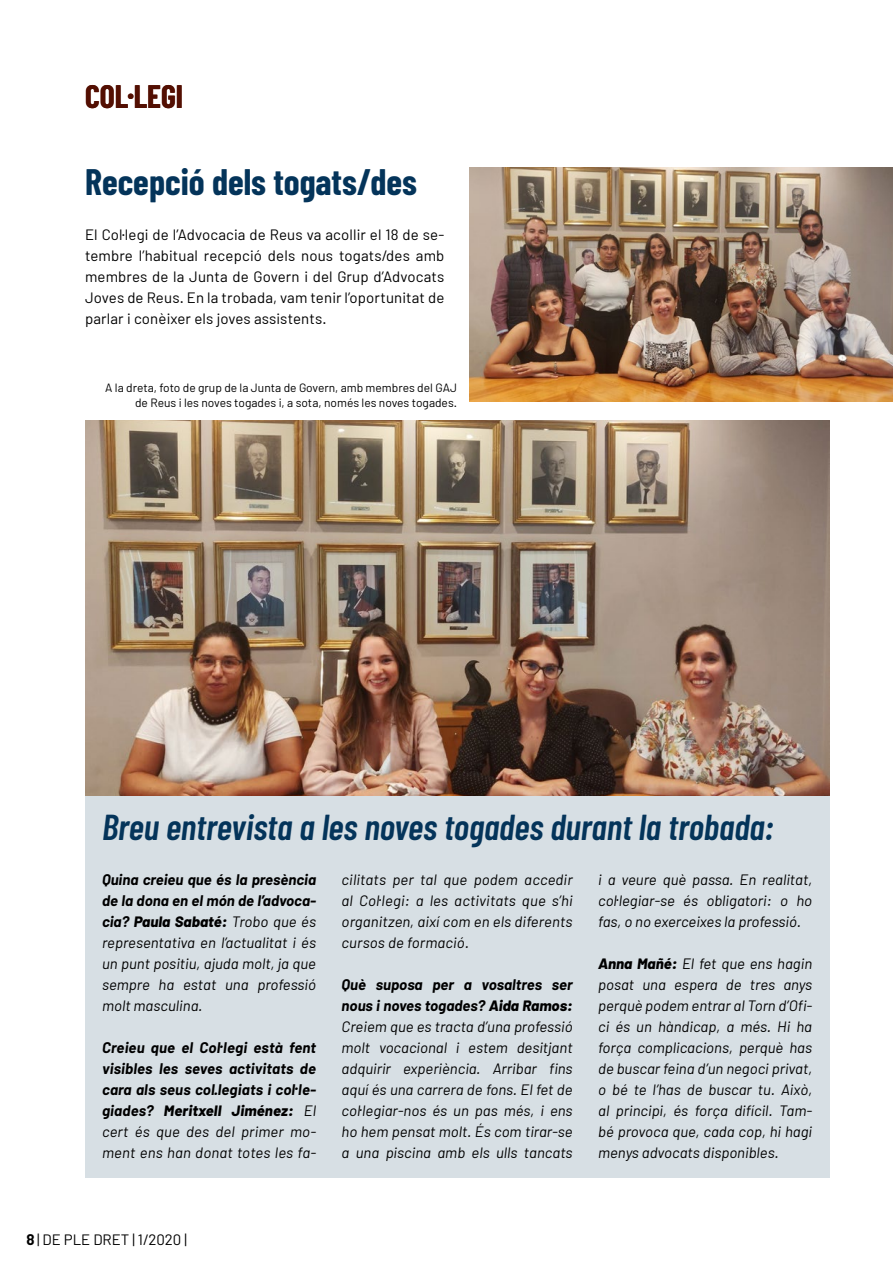
<style>
.page{position:relative;width:893px;height:1263px;background:#fff}
.page>*{position:absolute;margin:0;border:0;box-sizing:border-box;transform-origin:0 0}
.t1{font:italic 600 36px "Barlow Condensed";color:#04345a}
.t2{font:700 36px "Barlow Condensed";color:#04345a}
.t3{font:700 31.65px "Barlow Condensed";color:#530f02}
.t4{font:italic 15px/21px "Barlow";color:#000;text-align:justify}
.t5{font:15px/21px "Barlow";letter-spacing:.01em;color:#000;text-align:justify}
.t6{font:italic 700 15px/21px "Barlow";letter-spacing:.01em;color:#000;text-align:justify}
.t7{font:12px/15px "Barlow";color:#000;text-align:right}
.s1{font-weight:700}
.s2{font-weight:800}
.s3{font-weight:400}
</style>
<div class="page">
<div style="left:85px;top:747px;width:744px;height:431px;background:#d7dfe4"></div>
<img style="left:470px;top:168px;width:423px;height:234px">
<img style="left:85px;top:420px;width:744px;height:375px">
<hr style="left:892px;top:487px;width:1px;height:776px;background:#04345a">
<h2 class="t3" style="left:85px;top:77px;width:100px">COL·LEGI</h2>
<h1 class="t2" style="left:85px;top:160px;width:334px">Recepció dels togats/des</h1>
<p class="t5" style="left:85px;top:224px;width:361px">El Col·legi de l’Advocacia de Reus va acollir el 18 de se&shy;tembre l’habitual recepció dels nous togats/des amb membres de la Junta de Govern i del Grup d’Advocats Joves de Reus. En la trobada, vam tenir l’oportunitat de parlar i conèixer els joves assistents.</p>
<p class="t7" style="left:105px;top:379px;width:353px">A la dreta, foto de grup de la Junta de Govern, amb membres del GAJ de Reus i les noves togades i, a sota, només les noves togades.</p>
<h1 class="t1" style="left:102px;top:804px;width:673px">Breu entrevista a les noves togades durant la trobada:</h1>
<p class="t4" style="left:102px;top:868px;width:216px"><span class="s1">Quina creieu que és la presència de la dona en el món de l’advoca&shy;cia?</span> <span class="s2">Paula Sabaté:</span> Trobo que és representativa en l’actualitat i és un punt positiu, ajuda molt, ja que sempre ha estat una professió molt masculina.</p>
<p class="t6" style="left:102px;top:1037px;width:216px">Creieu que el Col·legi està fent visibles les seves activitats de cara als seus col·legiats i col·le&shy;giades? <span class="s2">Meritxell Jiménez:</span> <span class="s3">El cert és que des del primer mo&shy;ment ens han donat totes les fa-</span></p>
<p class="t4" style="left:342px;top:868px;width:233px">cilitats per tal que podem accedir al Col·legi: a les activitats que s’hi organitzen, així com en els diferents cursos de formació.</p>
<p class="t4" style="left:342px;top:973px;width:233px"><span class="s1">Què suposa per a vosaltres ser nous i noves togades?</span> <span class="s2">Aida Ramos:<br></span>Creiem que es tracta d’una professió molt vocacional i estem desitjant adquirir experiència. Arribar fins aquí és una carrera de fons. El fet de col·legiar-nos és un pas més, i ens ho hem pensat molt. És com tirar-se a una piscina amb els ulls tancats</p>
<p class="t4" style="left:598px;top:868px;width:216px">i a veure què passa. En realitat, col·legiar-se és obligatori: o ho fas, o no exerceixes la professió.</p>
<p class="t4" style="left:598px;top:952px;width:216px"><span class="s2">Anna Mañé:</span> El fet que ens hagin posat una espera de tres anys perquè podem entrar al Torn d’Ofi&shy;ci és un hàndicap, a més. Hi ha força complicacions, perquè has de buscar feina d’un negoci privat, o bé te l’has de buscar tu. Això, al principi, és força difícil. Tam&shy;bé provoca que, cada cop, hi hagi menys advocats disponibles.</p>
<p class="t5" style="left:27px;top:1228px;width:162px"><span class="s1">8</span> | DE PLE DRET | 1/2020 |</p>
</div>
